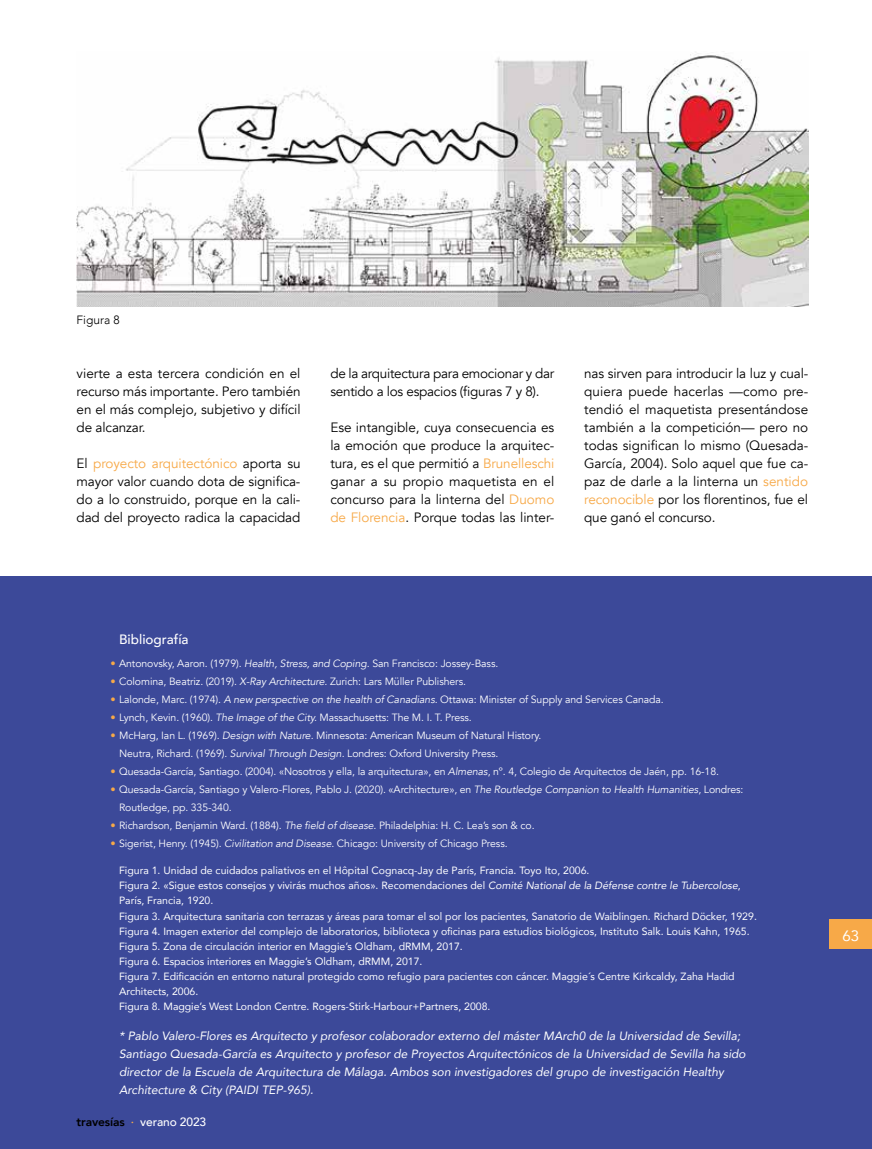
<style>
.page{position:relative;width:872px;height:1149px;background:#fff}
.page>*{position:absolute;margin:0;border:0;box-sizing:border-box;transform-origin:0 0}
.t1{font:15px "Avenir";color:#fff}
.t2{font:13.5px/18px "Avenir";letter-spacing:-.01em;color:#000;text-align:justify}
.t3{font:500 13.5px "Avenir";color:#fff}
.t4{font:italic 12px/18px "Avenir";color:#fff}
.t5{font:500 12px "Avenir";letter-spacing:-.01em;color:#fff}
.t6{font:300 12px "Avenir";color:#000}
.t7{font:10.5px/18px "Avenir";letter-spacing:-.01em;color:#fff}
.t8{font:10.5px/15px "Avenir";color:#fff}
.s1{color:#f7a948}
.s2{font-style:italic}
.s3{font-weight:800;color:#000}
</style>
<div class="page">
<div style="left:0;top:576px;width:872px;height:572px;background:#3c4999"></div>
<div style="left:829px;top:918px;width:43px;height:30px;background:#f7a948"></div>
<img style="left:77px;top:53px;width:731px;height:253px">
<p class="t6" style="left:77px;top:313px;width:45px">Figura 8</p>
<p class="t2" style="left:77px;top:365px;width:226px">vierte a esta tercera condición en el recurso más importante. Pero también en el más complejo, subjetivo y difícil de alcanzar.</p>
<p class="t2" style="left:77px;top:455px;width:225px">El <span class="s1">proyecto arquitectónico</span> aporta su mayor valor cuando dota de significa&shy;do a lo construido, porque en la cali&shy;dad del proyecto radica la capacidad</p>
<p class="t2" style="left:330px;top:365px;width:225px">de la arquitectura para emocionar y dar sentido a los espacios (figuras 7 y 8).</p>
<p class="t2" style="left:330px;top:419px;width:225px">Ese intangible, cuya consecuencia es la emoción que produce la arquitec&shy;tura, es el que permitió a <span class="s1">Brunelleschi </span>ganar a su propio maquetista en el concurso para la linterna del <span class="s1">Duomo de Florencia</span>. Porque todas las linter-</p>
<p class="t2" style="left:584px;top:365px;width:226px">nas sirven para introducir la luz y cual&shy;quiera puede hacerlas —como pre&shy;tendió el maquetista presentándose también a la competición— pero no todas significan lo mismo (Quesada-García, 2004). Solo aquel que fue ca&shy;paz de darle a la linterna un <span class="s1">sentido reconocible</span> por los florentinos, fue el que ganó el concurso.</p>
<p class="t3" style="left:119px;top:627px;width:71px">Bibliografía</p>
<p class="t7" style="left:111px;top:654px;width:389px"><span class="s1">•</span> Antonovsky, Aaron. (1979). <span class="s2">Health, Stress, and Coping.</span> San Francisco: Jossey-Bass.</p>
<p class="t7" style="left:111px;top:672px;width:357px"><span class="s1">•</span> Colomina, Beatriz. (2019). <span class="s2">X-Ray Architecture.</span> Zurich: Lars Müller Publishers.</p>
<p class="t7" style="left:111px;top:690px;width:555px"><span class="s1">•</span> Lalonde, Marc. (1974). <span class="s2">A new perspective on the health of Canadians.</span> Ottawa: Minister of Supply and Services Canada.</p>
<p class="t7" style="left:111px;top:708px;width:363px"><span class="s1">•</span> Lynch, Kevin. (1960). <span class="s2">The Image of the City.</span> Massachusetts: The M. I. T. Press.</p>
<p class="t7" style="left:119px;top:726px;width:424px;text-indent:-9px"><span class="s1">•</span> McHarg, Ian L. (1969). <span class="s2">Design with Nature.</span> Minnesota: American Museum of Natural History.<br>Neutra, Richard. (1969). <span class="s2">Survival Through Design.</span> Londres: Oxford University Press.</p>
<p class="t7" style="left:111px;top:762px;width:610px"><span class="s1">•</span> Quesada-García, Santiago. (2004). «Nosotros y ella, la arquitectura», en <span class="s2">Almenas</span>, nº. 4, Colegio de Arquitectos de Jaén, pp. 16-18.</p>
<p class="t7" style="left:119px;top:780px;width:626px;text-indent:-9px"><span class="s1">•</span> Quesada-García, Santiago y Valero-Flores, Pablo J. (2020). «Architecture», en <span class="s2">The Routledge Companion to Health Humanities</span>, Londres:<br>Routledge, pp. 335-340.</p>
<p class="t7" style="left:111px;top:816px;width:425px"><span class="s1">•</span> Richardson, Benjamin Ward. (1884). <span class="s2">The field of disease.</span> Philadelphia: H. C. Lea’s son &amp; co.</p>
<p class="t7" style="left:111px;top:834px;width:398px"><span class="s1">•</span> Sigerist, Henry. (1945). <span class="s2">Civilitation and Disease</span>. Chicago: University of Chicago Press.</p>
<p class="t8" style="left:119px;top:862px;width:639px">Figura 1. Unidad de cuidados paliativos en el Hôpital Cognacq-Jay de París, Francia. Toyo Ito, 2006.<br>Figura 2. «Sigue estos consejos y vivirás muchos años». Recomendaciones del <span class="s2">Comité National de la Défense contre le Tubercolose</span>, París, Francia, 1920.<br>Figura 3. Arquitectura sanitaria con terrazas y áreas para tomar el sol por los pacientes, Sanatorio de Waiblingen. Richard Döcker, 1929.<br>Figura 4. Imagen exterior del complejo de laboratorios, biblioteca y oficinas para estudios biológicos, Instituto Salk. Louis Kahn, 1965.<br>Figura 5. Zona de circulación interior en Maggie’s Oldham, dRMM, 2017.<br>Figura 6. Espacios interiores en Maggie’s Oldham, dRMM, 2017.<br>Figura 7. Edificación en entorno natural protegido como refugio para pacientes con cáncer. Maggie´s Centre Kirkcaldy, Zaha Hadid Architects, 2006.<br>Figura 8. Maggie’s West London Centre. Rogers-Stirk-Harbour+Partners, 2008.</p>
<p class="t4" style="left:119px;top:1026px;width:628px">* Pablo Valero-Flores es Arquitecto y profesor colaborador externo del máster MArch0 de la Universidad de Sevilla; Santiago Quesada-García es Arquitecto y profesor de Proyectos Arquitectónicos de la Universidad de Sevilla ha sido director de la Escuela de Arquitectura de Málaga. Ambos son investigadores del grupo de investigación Healthy Architecture &amp; City (PAIDI TEP-965).</p>
<p class="t5" style="left:77px;top:1110px;width:131px"><span class="s3">travesías</span> <span class="s1">·</span> verano 2023</p>
<h1 class="t1" style="left:842px;top:923px;width:18px">63</h1>
</div>
